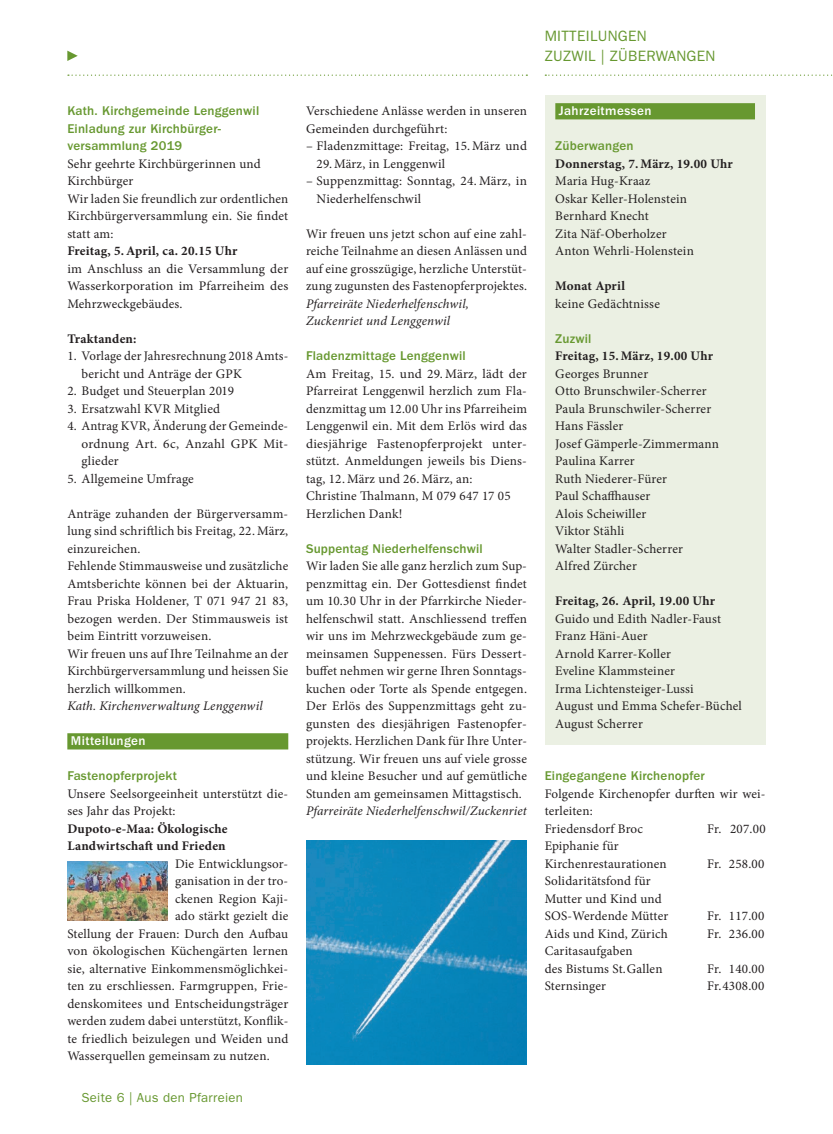
<style>
.page{position:relative;width:833px;height:1134px;background:#fff}
.page>*{position:absolute;margin:0;border:0;box-sizing:border-box;transform-origin:0 0}
.t1{font:15px/20px "ITC Franklin Gothic Std";letter-spacing:.02em;color:#679830}
.t2{font:13.12px/17.5px "Minion Pro";letter-spacing:.015em;color:#231f20}
.t3{font:500 13.12px/17.5px "ITC Franklin Gothic Std";letter-spacing:.015em;color:#679830}
.t4{font:700 13.12px/17.5px "Minion Pro";letter-spacing:.015em;color:#231f20}
.t5{font:italic 13.12px/17.5px "Minion Pro";letter-spacing:.01em;color:#231f20}
.t6{font:500 13.12px "ITC Franklin Gothic Std";letter-spacing:.03em;color:#fff}
.t7{font:13.12px "ITC Franklin Gothic Std";letter-spacing:.02em;color:#679830}
</style>
<div class="page">
<svg style="left:68px;top:75px;width:459px;height:1px"></svg>
<svg style="left:545px;top:75px;width:288px;height:1px"></svg>
<svg style="left:67px;top:51px;width:11px;height:10px"></svg>
<div style="left:544px;top:96px;width:221px;height:649px;background:#ebf0e3"></div>
<div style="left:555px;top:103px;width:200px;height:16px;background:#679830"></div>
<div style="left:67px;top:733px;width:221px;height:16px;background:#679830"></div>
<img style="left:67px;top:862px;width:101px;height:58px">
<img style="left:306px;top:841px;width:221px;height:224px">
<p class="t3" style="left:67px;top:102px;width:193px">Kath. Kirchgemeinde Lenggenwil<br>Einladung zur Kirchbürger&shy;versammlung 2019</p>
<p class="t2" style="left:67px;top:155px;width:222px">Sehr geehrte Kirchbürgerinnen und<br>Kirchbürger<br>Wir laden Sie freundlich zur ordentlichen<br>Kirchbürgerversammlung ein. Sie findet statt am:</p>
<p class="t4" style="left:67px;top:242px;width:172px">Freitag, 5. April, ca. 20.15 Uhr</p>
<p class="t2" style="left:67px;top:260px;width:222px;text-align:justify">im Anschluss an die Versammlung der Wasserkorporation im Pfarreiheim des Mehrzweckgebäudes.</p>
<p class="t4" style="left:67px;top:330px;width:71px">Traktanden:</p>
<p class="t2" style="left:81px;top:347px;width:208px;text-indent:-14px">1. Vorlage der Jahresrechnung 2018 Amts&shy;bericht und Anträge der GPK</p>
<p class="t2" style="left:67px;top:382px;width:168px">2. Budget und Steuerplan 2019</p>
<p class="t2" style="left:67px;top:400px;width:154px">3. Ersatzwahl KVR Mitglied</p>
<p class="t2" style="left:81px;top:417px;width:207px;text-align:justify;text-indent:-14px">4. Antrag KVR, Änderung der Gemeinde&shy;ordnung Art. 6c, Anzahl GPK Mit&shy;glieder</p>
<p class="t2" style="left:67px;top:470px;width:128px">5. Allgemeine Umfrage</p>
<p class="t2" style="left:67px;top:505px;width:222px">Anträge zuhanden der Bürgerversamm&shy;lung sind schriftlich bis Freitag, 22. März, einzureichen.<br>Fehlende Stimmausweise und zusätzliche Amtsberichte können bei der Aktuarin, Frau Priska Holdener, T 071 947 21 83, bezogen werden. Der Stimmausweis ist beim Eintritt vorzuweisen.<br>Wir freuen uns auf Ihre Teilnahme an der Kirchbürgerversammlung und heissen Sie herzlich willkommen.</p>
<p class="t5" style="left:67px;top:697px;width:197px">Kath. Kirchenverwaltung Lenggenwil</p>
<p class="t6" style="left:71px;top:733px;width:76px">Mitteilungen</p>
<p class="t3" style="left:67px;top:767px;width:111px">Fastenopferprojekt</p>
<p class="t2" style="left:67px;top:785px;width:222px">Unsere Seelsorgeeinheit unterstützt die&shy;ses Jahr das Projekt:</p>
<p class="t4" style="left:67px;top:820px;width:162px">Dupoto-e-Maa: Ökologische<br>Landwirtschaft und Frieden</p>
<p class="t2" style="left:175px;top:855px;width:115px">Die Entwicklungsor-</p>
<p class="t2" style="left:175px;top:872px;width:115px">ganisation in der tro-</p>
<p class="t2" style="left:175px;top:890px;width:115px">ckenen Region Kaji-</p>
<p class="t2" style="left:175px;top:907px;width:115px">ado stärkt gezielt die</p>
<p class="t2" style="left:67px;top:925px;width:222px">Stellung der Frauen: Durch den Aufbau</p>
<p class="t2" style="left:67px;top:942px;width:222px">von ökologischen Küchengärten lernen</p>
<p class="t2" style="left:67px;top:960px;width:222px">sie, alternative Einkommensmöglichkei-</p>
<p class="t2" style="left:67px;top:977px;width:222px">ten zu erschliessen. Farmgruppen, Frie-</p>
<p class="t2" style="left:67px;top:995px;width:222px">denskomitees und Entscheidungsträger</p>
<p class="t2" style="left:67px;top:1012px;width:222px">werden zudem dabei unterstützt, Konflik-</p>
<p class="t2" style="left:67px;top:1030px;width:222px">te friedlich beizulegen und Weiden und</p>
<p class="t2" style="left:67px;top:1047px;width:204px">Wasserquellen gemeinsam zu nutzen.</p>
<p class="t7" style="left:81px;top:1090px;width:163px">Seite 6 | Aus den Pfarreien</p>
<p class="t2" style="left:306px;top:102px;width:222px">Verschiedene Anlässe werden in unseren<br>Gemeinden durchgeführt:</p>
<p class="t2" style="left:306px;top:137px;width:222px">– Fladenzmittage: Freitag, 15. März und</p>
<p class="t2" style="left:317px;top:155px;width:130px">29. März, in Lenggenwil</p>
<p class="t2" style="left:317px;top:172px;width:212px;text-indent:-11px">– Suppenzmittag: Sonntag, 24. März, in<br>Niederhelfenschwil</p>
<p class="t2" style="left:306px;top:225px;width:222px;text-align:justify">Wir freuen uns jetzt schon auf eine zahl&shy;reiche Teilnahme an diesen Anlässen und auf eine grosszügige, herzliche Unterstüt&shy;zung zugunsten des Fastenopferprojektes.</p>
<p class="t5" style="left:306px;top:295px;width:164px">Pfarreiräte Niederhelfenschwil,<br>Zuckenriet und Lenggenwil</p>
<p class="t3" style="left:306px;top:347px;width:161px">Fladenzmittage Lenggenwil</p>
<p class="t2" style="left:306px;top:365px;width:222px">Am Freitag, 15. und 29. März, lädt der Pfarreirat Lenggenwil herzlich zum Fla&shy;denzmittag um 12.00 Uhr ins Pfarreiheim Lenggenwil ein. Mit dem Erlös wird das diesjährige Fastenopferprojekt unter&shy;stützt. Anmeldungen jeweils bis Diens&shy;tag, 12. März und 26. März, an:<br>Christine Thalmann, M 079 647 17 05<br>Herzlichen Dank!</p>
<p class="t3" style="left:306px;top:540px;width:178px">Suppentag Niederhelfenschwil</p>
<p class="t2" style="left:306px;top:557px;width:222px;text-align:justify">Wir laden Sie alle ganz herzlich zum Sup&shy;penzmittag ein. Der Gottesdienst findet um 10.30 Uhr in der Pfarrkirche Nieder&shy;helfenschwil statt. Anschliessend treffen wir uns im Mehrzweckgebäude zum ge&shy;meinsamen Suppenessen. Fürs Dessert&shy;buffet nehmen wir gerne Ihren Sonntags&shy;kuchen oder Torte als Spende entgegen.<br>Der Erlös des Suppenzmittags geht zu&shy;gunsten des diesjährigen Fastenopfer&shy;projekts. Herzlichen Dank für Ihre Unter&shy;stützung. Wir freuen uns auf viele grosse und kleine Besucher und auf gemütliche Stunden am gemeinsamen Mittagstisch.</p>
<p class="t5" style="left:306px;top:802px;width:222px">Pfarreiräte Niederhelfenschwil/Zuckenriet</p>
<p class="t1" style="left:544px;top:26px;width:172px">MITTEILUNGEN<br>ZUZWIL | ZÜBERWANGEN</p>
<p class="t6" style="left:559px;top:103px;width:94px">Jahrzeitmessen</p>
<p class="t3" style="left:555px;top:137px;width:80px">Züberwangen</p>
<p class="t4" style="left:555px;top:155px;width:179px">Donnerstag, 7. März, 19.00 Uhr</p>
<p class="t2" style="left:555px;top:172px;width:140px">Maria Hug-Kraaz<br>Oskar Keller-Holenstein<br>Bernhard Knecht<br>Zita Näf-Oberholzer<br>Anton Wehrli-Holenstein</p>
<p class="t4" style="left:555px;top:277px;width:71px">Monat April</p>
<p class="t2" style="left:555px;top:295px;width:106px">keine Gedächtnisse</p>
<p class="t3" style="left:555px;top:330px;width:38px">Zuzwil</p>
<p class="t4" style="left:555px;top:347px;width:159px">Freitag, 15. März, 19.00 Uhr</p>
<p class="t2" style="left:555px;top:365px;width:165px">Georges Brunner<br>Otto Brunschwiler-Scherrer<br>Paula Brunschwiler-Scherrer<br>Hans Fässler<br>Josef Gämperle-Zimmermann<br>Paulina Karrer<br>Ruth Niederer-Fürer<br>Paul Schaffhauser<br>Alois Scheiwiller<br>Viktor Stähli<br>Walter Stadler-Scherrer<br>Alfred Zürcher</p>
<p class="t4" style="left:555px;top:592px;width:161px">Freitag, 26. April, 19.00 Uhr</p>
<p class="t2" style="left:555px;top:610px;width:188px">Guido und Edith Nadler-Faust<br>Franz Häni-Auer<br>Arnold Karrer-Koller<br>Eveline Klammsteiner<br>Irma Lichtensteiger-Lussi<br>August und Emma Schefer-Büchel<br>August Scherrer</p>
<p class="t3" style="left:544px;top:767px;width:162px">Eingegangene Kirchenopfer</p>
<p class="t2" style="left:544px;top:785px;width:222px">Folgende Kirchenopfer durften wir wei&shy;terleiten:<br>Friedensdorf Broc</p>
<p class="t2" style="left:707px;top:820px;width:60px">Fr. 207.00</p>
<p class="t2" style="left:544px;top:837px;width:124px">Epiphanie für<br>Kirchenrestaurationen</p>
<p class="t2" style="left:544px;top:872px;width:125px">Solidaritätsfond für<br>Mutter und Kind und<br>SOS-Werdende Mütter</p>
<p class="t2" style="left:707px;top:855px;width:59px">Fr. 258.00</p>
<p class="t2" style="left:707px;top:907px;width:59px">Fr. 117.00</p>
<p class="t2" style="left:544px;top:925px;width:125px">Aids und Kind, Zürich</p>
<p class="t2" style="left:707px;top:925px;width:59px">Fr. 236.00</p>
<p class="t2" style="left:544px;top:942px;width:119px">Caritasaufgaben<br>des Bistums St.Gallen</p>
<p class="t2" style="left:707px;top:960px;width:59px">Fr. 140.00</p>
<p class="t2" style="left:544px;top:977px;width:63px">Sternsinger</p>
<p class="t2" style="left:707px;top:977px;width:59px">Fr.4308.00</p>
</div>
